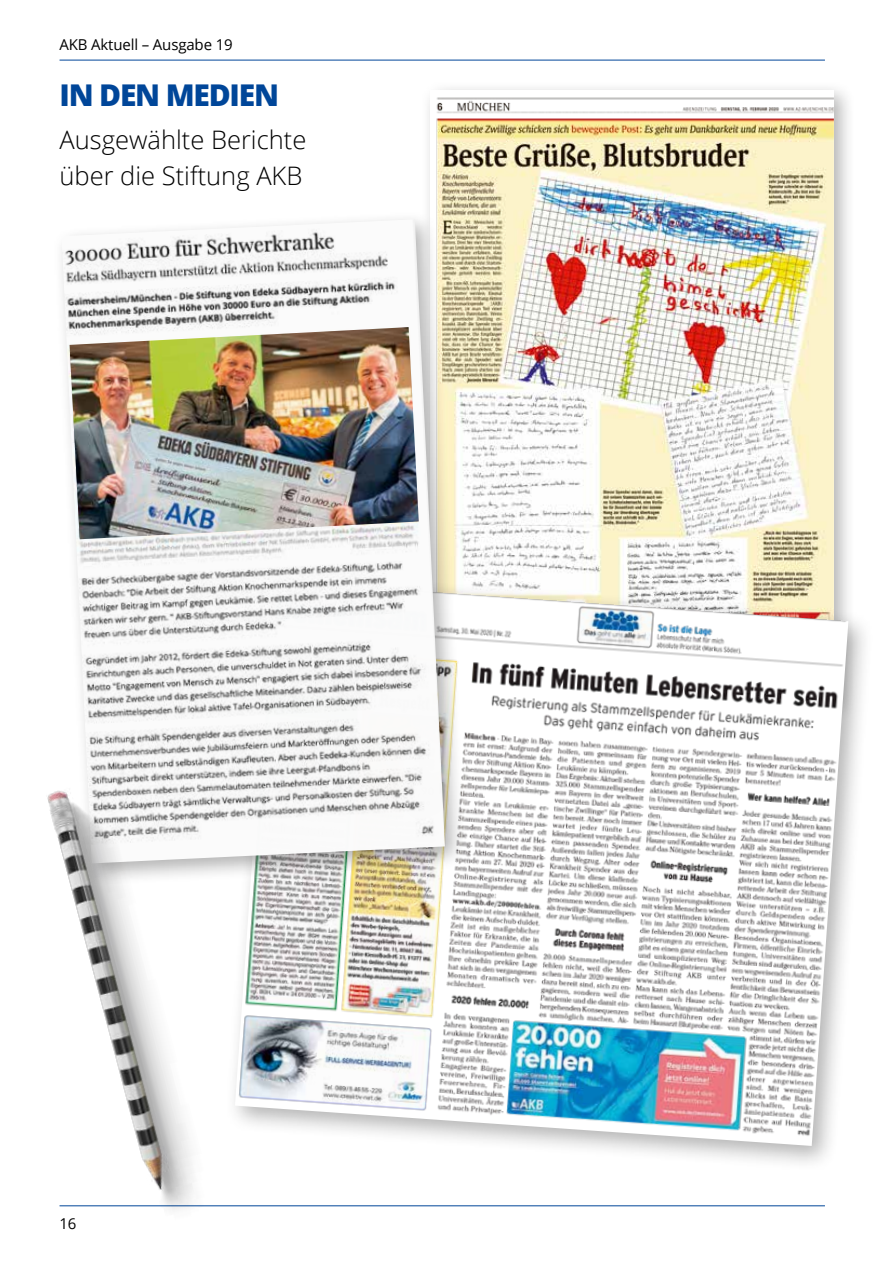
<style>
.page{position:relative;width:893px;height:1263px;background:#fff}
.page>*{position:absolute;margin:0;border:0;box-sizing:border-box;transform-origin:0 0}
.t1{font:800 30px "Open Sans";letter-spacing:-.04em;color:#004699}
.t2{font:300 25.5px/36px "Open Sans";color:#000}
.t3{font:15px "Open Sans";letter-spacing:-.01em;color:#000}
</style>
<div class="page">
<hr style="left:60px;top:1205px;width:765px;height:1px;background:#004699">
<hr style="left:60px;top:60px;width:765px;height:1px;background:#004699">
<div style="left:421px;top:81px;width:435px;height:643px;background:#000;opacity:.3"></div>
<img style="left:430px;top:90px;width:403px;height:481px">
<div style="left:225px;top:571px;width:649px;height:601px;background:#000;opacity:.3"></div>
<img style="left:236px;top:581px;width:612px;height:565px">
<div style="left:53px;top:211px;width:415px;height:675px;background:#000;opacity:.3"></div>
<img style="left:62px;top:219px;width:383px;height:644px">
<img style="left:70px;top:327px;width:349px;height:212px">
<img style="left:47px;top:718px;width:186px;height:492px">
<p class="t3" style="left:60px;top:34px;width:175px">AKB Aktuell – Ausgabe 19</p>
<p class="t1" style="left:60px;top:72px;width:221px">IN DEN MEDIEN</p>
<p class="t2" style="left:60px;top:121px;width:248px">Ausgewählte Berichte über die Stiftung AKB</p>
<p class="t3" style="left:60px;top:1213px;width:19px">16</p>
</div>
